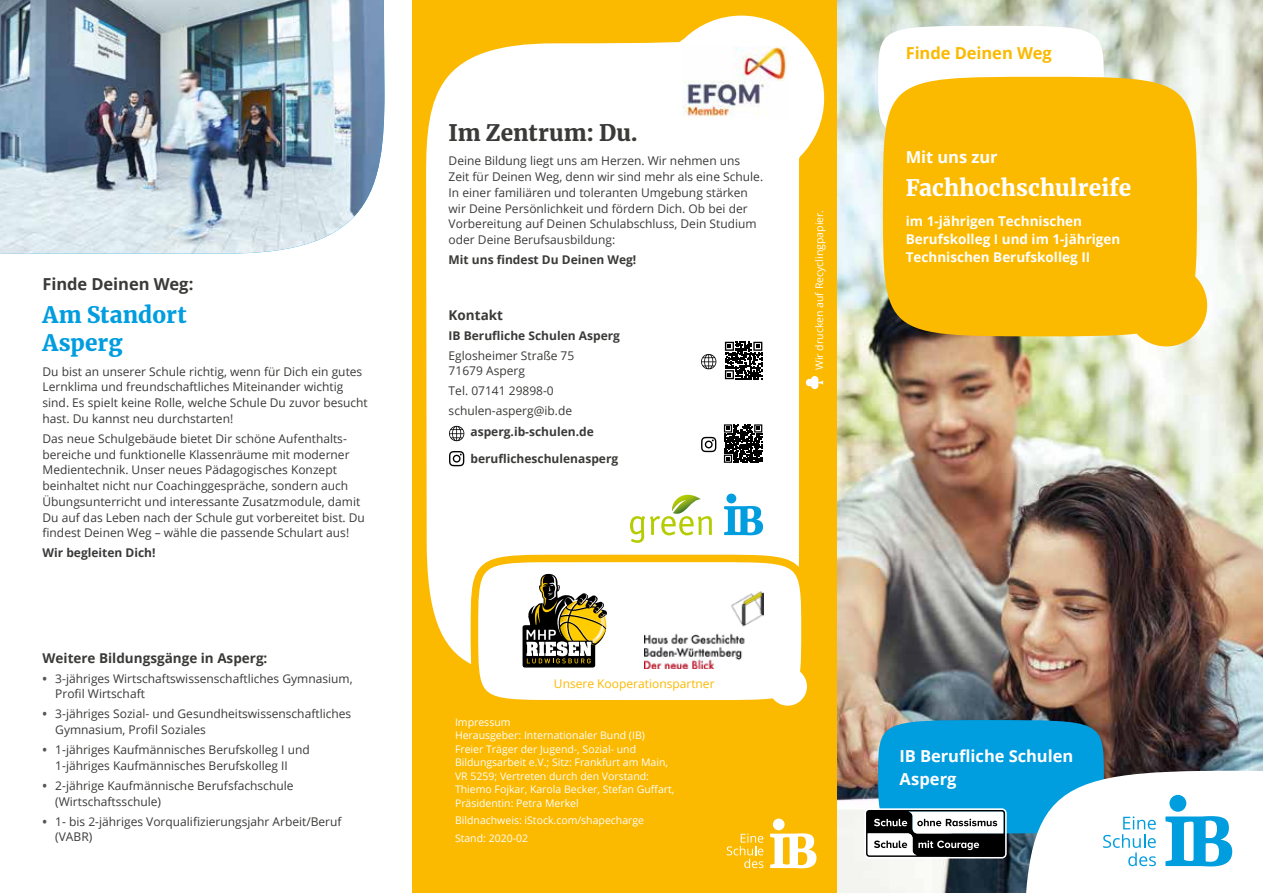
<style>
.page{position:relative;width:1263px;height:893px;background:#fff}
.page>*{position:absolute;margin:0;border:0;box-sizing:border-box;transform-origin:0 0}
.t1{font:900 22.5px "Merriweather";letter-spacing:.005em;color:#fff}
.t2{font:900 22.5px/28.5px "Merriweather";letter-spacing:.005em;color:#009ddf}
.t3{font:900 22.5px "Merriweather";color:#3a3a39}
.t4{font:700 16.5px/22.5px "Open Sans";letter-spacing:-.005em;color:#fff}
.t5{font:700 16.5px "Open Sans";letter-spacing:-.005em;color:#3a3a39}
.t6{font:700 16.5px "Open Sans";letter-spacing:-.005em;color:#fbb900}
.t7{font:700 13.5px/18px "Open Sans";color:#fff}
.t8{font:700 13.5px "Open Sans";color:#3a3a39}
.t9{font:12px/15.8px "Open Sans";color:#3a3a39}
.t10{font:700 12px "Open Sans";color:#3a3a39}
.t11{font:12px "Open Sans";color:#fbb900}
.t12{font:10.5px/13.5px "Open Sans";color:#fff}
.s1{font-weight:700;color:#565655}
</style>
<div class="page">
<div style="left:412px;top:0;width:426px;height:893px;background:#fbb900"></div>
<img style="left:838px;top:0;width:425px;height:893px">
<div style="left:878px;top:26px;width:226px;height:113px;background:#fff;border-radius:50%"></div>
<img style="left:0;top:0;width:384px;height:254px">
<svg style="left:426px;top:16px;width:398px;height:646px;background:#fef6e0"></svg>
<div style="left:878px;top:720px;width:226px;height:113px;background:#009ddf;border-radius:50%"></div>
<svg style="left:883px;top:77px;width:324px;height:269px;background:#f5b910"></svg>
<svg style="left:467px;top:551px;width:351px;height:155px"></svg>
<svg style="left:701px;top:437px;width:15px;height:15px"></svg>
<svg style="left:449px;top:451px;width:15px;height:15px"></svg>
<svg style="left:701px;top:354px;width:15px;height:15px"></svg>
<svg style="left:449px;top:426px;width:15px;height:15px"></svg>
<svg style="left:723px;top:424px;width:40px;height:39px"></svg>
<svg style="left:724px;top:424px;width:38px;height:39px"></svg>
<svg style="left:806px;top:376px;width:17px;height:13px"></svg>
<svg style="left:724px;top:340px;width:39px;height:41px"></svg>
<svg style="left:725px;top:342px;width:37px;height:37px"></svg>
<svg style="left:521px;top:572px;width:88px;height:98px;background:#a39b7b"></svg>
<img style="left:682px;top:47px;width:107px;height:71px">
<img style="left:645px;top:592px;width:118px;height:76px">
<svg style="left:724px;top:494px;width:39px;height:41px;background:#82ceef"></svg>
<svg style="left:630px;top:495px;width:82px;height:48px;background:#eaf0c5"></svg>
<svg style="left:864px;top:808px;width:143px;height:50px"></svg>
<svg style="left:1023px;top:771px;width:240px;height:122px"></svg>
<svg style="left:770px;top:819px;width:46px;height:49px"></svg>
<svg style="left:727px;top:833px;width:36px;height:35px"></svg>
<h2 class="t5" style="left:43px;top:273px;width:152px">Finde Deinen Weg:</h2>
<h1 class="t2" style="left:43px;top:300px;width:146px">Am Standort<br>Asperg</h1>
<p class="t9" style="left:43px;top:363px;width:327px">Du bist an unserer Schule richtig, wenn für Dich ein gutes Lernklima und freundschaftliches Miteinander wichtig sind. Es spielt keine Rolle, welche Schule Du zuvor besucht hast. Du kannst neu durchstarten!</p>
<p class="t9" style="left:43px;top:430px;width:324px">Das neue Schulgebäude bietet Dir schöne Aufenthalts&shy;bereiche und funktionelle Klassenräume mit moderner Medientechnik. Unser neues Pädagogisches Konzept beinhaltet nicht nur Coachinggespräche, sondern auch Übungsunterricht und interessante Zusatzmodule, damit Du auf das Leben nach der Schule gut vorbereitet bist. Du findest Deinen Weg – wähle die passende Schulart aus!</p>
<p class="t10" style="left:43px;top:545px;width:115px">Wir begleiten Dich!</p>
<p class="t8" style="left:43px;top:648px;width:226px">Weitere Bildungsgänge in Asperg:</p>
<p class="t9" style="left:55px;top:670px;width:299px;text-indent:-13px"><span class="s1">•</span> 3-jähriges Wirtschaftswissenschaftliches Gymnasium,<br>Profil Wirtschaft</p>
<p class="t9" style="left:55px;top:706px;width:297px;text-indent:-13px"><span class="s1">•</span> 3-jähriges Sozial- und Gesundheitswissenschaftliches<br>Gymnasium, Profil Soziales</p>
<p class="t9" style="left:55px;top:742px;width:256px;text-indent:-13px"><span class="s1">•</span> 1-jähriges Kaufmännisches Berufskolleg I und<br>1-jähriges Kaufmännisches Berufskolleg II</p>
<p class="t9" style="left:55px;top:777px;width:240px;text-indent:-13px"><span class="s1">•</span> 2-jährige Kaufmännische Berufsfachschule (Wirtschaftsschule)</p>
<p class="t9" style="left:55px;top:813px;width:288px;text-indent:-13px"><span class="s1">•</span> 1- bis 2-jähriges Vorqualifizierungsjahr Arbeit/Beruf (VABR)</p>
<h1 class="t3" style="left:449px;top:117px;width:191px">Im Zentrum: Du.</h1>
<p class="t9" style="left:449px;top:153px;width:316px">Deine Bildung liegt uns am Herzen. Wir nehmen uns Zeit für Deinen Weg, denn wir sind mehr als eine Schule.<br>In einer familiären und toleranten Umgebung stärken wir Deine Persönlichkeit und fördern Dich. Ob bei der Vorbereitung auf Deinen Schulabschluss, Dein Studium oder Deine Berufsausbildung:</p>
<p class="t10" style="left:449px;top:251px;width:189px">Mit uns findest Du Deinen Weg!</p>
<p class="t8" style="left:449px;top:305px;width:56px">Kontakt</p>
<p class="t10" style="left:449px;top:327px;width:173px">IB Berufliche Schulen Asperg</p>
<p class="t9" style="left:449px;top:347px;width:127px">Eglosheimer Straße 75<br>71679 Asperg</p>
<p class="t9" style="left:449px;top:381px;width:125px;line-height:20px">Tel. 07141 29898-0 schulen-asperg@ib.de</p>
<p class="t10" style="left:470px;top:424px;width:125px">asperg.ib-schulen.de</p>
<p class="t10" style="left:470px;top:451px;width:149px">beruflicheschulenasperg</p>
<p class="t12" style="left:812px;top:370px;width:162px;rotate:-90deg">Wir drucken auf Recyclingpapier.</p>
<h2 class="t6" style="left:906px;top:42px;width:148px">Finde Deinen Weg</h2>
<h2 class="t4" style="left:906px;top:145px;width:93px">Mit uns zur</h2>
<h1 class="t1" style="left:906px;top:172px;width:227px">Fachhochschulreife</h1>
<p class="t7" style="left:906px;top:212px;width:216px">im 1-jährigen Technischen<br>Berufskolleg I und im 1-jährigen<br>Technischen Berufskolleg II</p>
<p class="t11" style="left:554px;top:676px;width:162px">Unsere Kooperationspartner</p>
<p class="t12" style="left:455px;top:715px;width:221px">Impressum<br>Herausgeber: Internationaler Bund (IB)<br>Freier Träger der Jugend-, Sozial- und Bildungsarbeit e.V.; Sitz: Frankfurt am Main, VR 5259; Vertreten durch den Vorstand:<br>Thiemo Fojkar, Karola Becker, Stefan Guffart, Präsidentin: Petra Merkel</p>
<p class="t12" style="left:455px;top:811px;width:191px;line-height:17.7px">Bildnachweis: iStock.com/shapecharge<br>Stand: 2020-02</p>
<h2 class="t4" style="left:899px;top:744px;width:175px">IB Berufliche Schulen<br>Asperg</h2>
</div>
